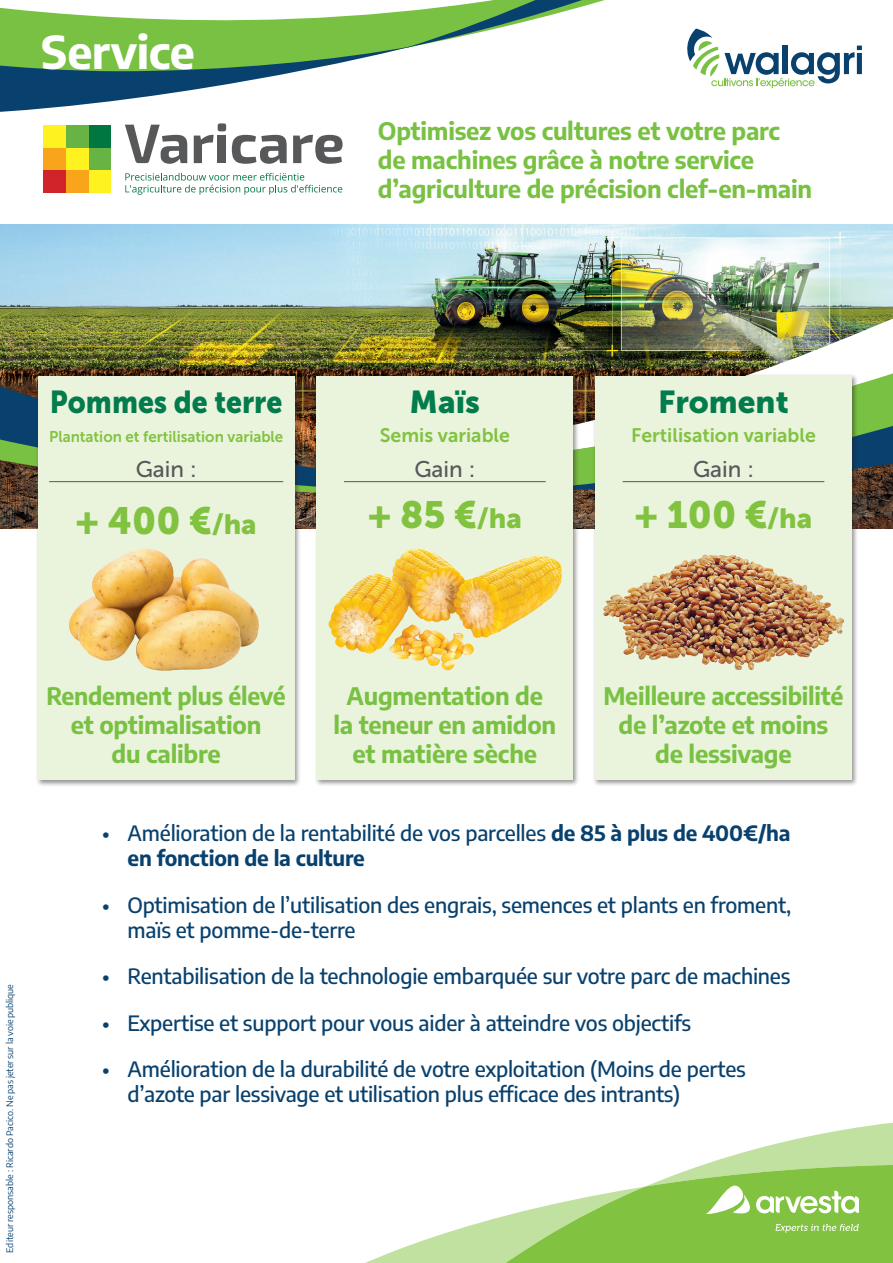
<style>
.page{position:relative;width:893px;height:1263px;background:#fff}
.page>*{position:absolute;margin:0;border:0;box-sizing:border-box;transform-origin:0 0}
.t1{font:700 45.15px "Encode Sans";letter-spacing:-.01em;color:#fff}
.t2{font:37.65px "Museo Sans 900";color:#81c340}
.t3{font:31.5px "Museo Sans 900";color:#027b4d;scale:.9 1}
.t4{font:31.5px "Museo Sans 900";color:#027b4d}
.t5{font:700 24px/28.8px "Encode Sans";letter-spacing:-.01em;color:#79c142;text-align:center}
.t6{font:22.65px "Museo Sans 500";color:#57585a}
.t7{font:500 21px/25.2px "Encode Sans";letter-spacing:-.01em;color:#09416e}
.t8{font:19.5px "Museo Sans 700";color:#81c340}
.t9{font:15.45px "Museo Sans 700";color:#81c340}
.t10{font:9px "Encode Sans";letter-spacing:-.01em;color:#09416e}
.s1{font-size:27.6px}
.s2{font-weight:700}
</style>
<div class="page">
<img style="left:0;top:225px;width:893px;height:303px">
<img style="left:283px;top:315px;width:610px;height:22px">
<img style="left:0;top:337px;width:893px;height:158px">
<svg style="left:0;top:380px;width:314px;height:113px;background:#435244"></svg>
<svg style="left:580px;top:392px;width:313px;height:99px;background:#577b52"></svg>
<svg style="left:125px;top:173px;width:217px;height:22px"></svg>
<div style="left:88px;top:170px;width:23px;height:22px;background:#fff221"></div>
<div style="left:66px;top:170px;width:22px;height:22px;background:#f9a51b"></div>
<div style="left:43px;top:170px;width:23px;height:22px;background:#d1232a"></div>
<div style="left:88px;top:147px;width:23px;height:23px;background:#67b445"></div>
<div style="left:66px;top:147px;width:22px;height:23px;background:#fff221"></div>
<div style="left:43px;top:147px;width:23px;height:23px;background:#f9a51b"></div>
<div style="left:88px;top:125px;width:23px;height:22px;background:#007640"></div>
<div style="left:66px;top:125px;width:22px;height:22px;background:#67b445"></div>
<div style="left:43px;top:125px;width:23px;height:22px;background:#fff221"></div>
<svg style="left:125px;top:125px;width:62px;height:39px"></svg>
<svg style="left:194px;top:135px;width:20px;height:28px"></svg>
<div style="left:218px;top:136px;width:8px;height:27px;background:#57585a"></div>
<div style="left:218px;top:123px;width:8px;height:8px;background:#57585a;border-radius:2px"></div>
<svg style="left:232px;top:135px;width:55px;height:29px"></svg>
<svg style="left:293px;top:135px;width:50px;height:29px"></svg>
<div style="left:35px;top:374px;width:266px;height:413px;background:#231f20;opacity:.48"></div>
<div style="left:38px;top:376px;width:256px;height:404px;background:#eaf3dc"></div>
<div style="left:314px;top:374px;width:266px;height:413px;background:#231f20;opacity:.48"></div>
<div style="left:317px;top:376px;width:256px;height:404px;background:#eaf3dc"></div>
<div style="left:592px;top:374px;width:266px;height:413px;background:#231f20;opacity:.48"></div>
<div style="left:595px;top:376px;width:257px;height:404px;background:#eaf3dc"></div>
<hr style="left:49px;top:481px;width:234px;height:1px;background:#57585a">
<hr style="left:344px;top:481px;width:202px;height:1px;background:#57585a">
<hr style="left:623px;top:481px;width:201px;height:1px;background:#57585a">
<svg style="left:365px;top:1122px;width:528px;height:141px"></svg>
<svg style="left:0;top:0;width:862px;height:112px"></svg>
<img style="left:604px;top:555px;width:239px;height:115px">
<img style="left:328px;top:548px;width:234px;height:107px">
<img style="left:69px;top:548px;width:190px;height:123px">
<p class="t1" style="left:41px;top:21px;width:155px">Service</p>
<p class="t5" style="left:378px;top:116px;width:436px;text-align:left">Optimisez vos cultures et votre parc de machines grâce à notre service d’agriculture de précision clef-en-main</p>
<p class="t3" style="left:50px;top:385px;width:260px">Pommes de terre</p>
<p class="t9" style="left:49px;top:428px;width:235px">Plantation et fertilisation variable</p>
<p class="t6" style="left:136px;top:457px;width:62px">Gain :</p>
<p class="t2" style="left:76px;top:499px;width:183px">+ 400 €<span class="s1">/ha</span></p>
<p class="t4" style="left:410px;top:385px;width:72px">Maïs</p>
<p class="t8" style="left:380px;top:424px;width:132px">Semis variable</p>
<p class="t6" style="left:414px;top:457px;width:62px">Gain :</p>
<p class="t2" style="left:368px;top:494px;width:156px">+ 85 €<span class="s1">/ha</span></p>
<p class="t4" style="left:658px;top:385px;width:132px">Froment</p>
<p class="t8" style="left:631px;top:424px;width:186px">Fertilisation variable</p>
<p class="t6" style="left:693px;top:457px;width:62px">Gain :</p>
<p class="t2" style="left:635px;top:494px;width:179px">+ 100 €<span class="s1">/ha</span></p>
<p class="t10" style="left:4px;top:1252px;width:270px;rotate:-90deg">Editeur responsable : Ricardo Pacico. Ne pas jeter sur la voie publique</p>
<p class="t5" style="left:46px;top:681px;width:241px">Rendement plus élevé et optimalisation<br>du calibre</p>
<p class="t5" style="left:333px;top:681px;width:224px">Augmentation de<br>la teneur en amidon et matière sèche</p>
<p class="t5" style="left:603px;top:681px;width:241px">Meilleure accessibilité de l’azote et moins de lessivage</p>
<p class="t7" style="left:128px;top:819px;width:664px;text-indent:-26px">• Amélioration de la rentabilité de vos parcelles <span class="s2">de 85 à plus de 400€/ha en fonction de la culture</span></p>
<p class="t7" style="left:128px;top:891px;width:665px;text-indent:-26px">• Optimisation de l’utilisation des engrais, semences et plants en froment, maïs et pomme-de-terre</p>
<p class="t7" style="left:102px;top:963px;width:690px">• Rentabilisation de la technologie embarquée sur votre parc de machines</p>
<p class="t7" style="left:102px;top:1009px;width:590px">• Expertise et support pour vous aider à atteindre vos objectifs</p>
<p class="t7" style="left:128px;top:1056px;width:620px;text-indent:-26px">• Amélioration de la durabilité de votre exploitation (Moins de pertes d’azote par lessivage et utilisation plus efficace des intrants)</p>
</div>
